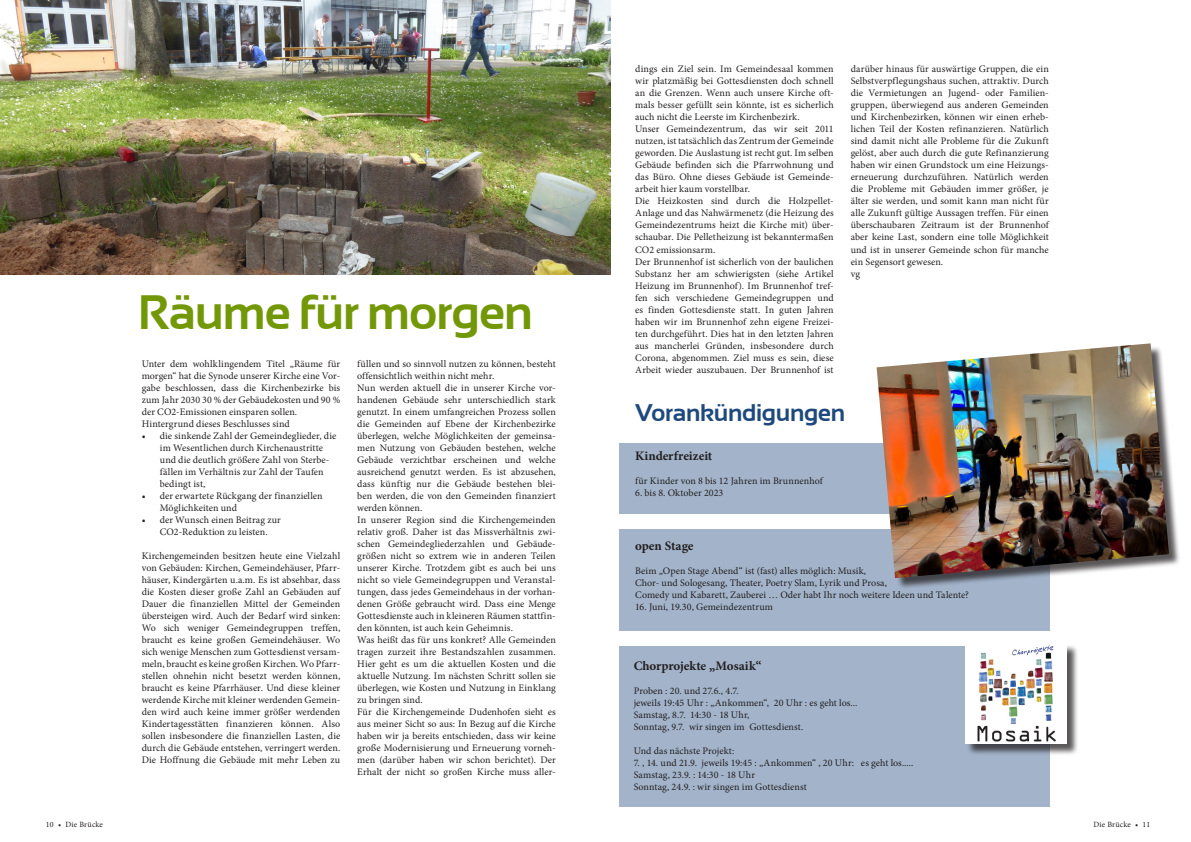
<style>
.page{position:relative;width:1191px;height:842px;background:#fff}
.page>*{position:absolute;margin:0;border:0;box-sizing:border-box;transform-origin:0 0}
.Fließtext{font:700 48px "Sansation";letter-spacing:-.02em;color:#729807}
.t1{font:700 24px "Sansation";letter-spacing:-.015em;color:#1f497d}
.Fließtext-2{font:700 13px "Minion Pro";letter-spacing:-.005em;color:#231f20}
.Fließtext-3{font:10px/12px "Minion Pro";letter-spacing:.005em;color:#231f20;text-align:justify}
.t2{font:8px "Minion Pro";letter-spacing:.025em;color:#231f20}
</style>
<div class="page">
<div style="left:619px;top:443px;width:430px;height:71px;background:#a3b4ca"></div>
<div style="left:619px;top:530px;width:430px;height:101px;background:#a3b4ca"></div>
<div style="left:619px;top:646px;width:430px;height:160px;background:#a3b4ca"></div>
<div style="left:878px;top:345px;width:303px;height:245px;background:#231f20;opacity:.75"></div>
<img style="left:876px;top:343px;width:293px;height:235px">
<img style="left:1px;top:0;width:609px;height:275px">
<div style="left:966px;top:644px;width:112px;height:112px;background:#231f20;opacity:.75"></div>
<img style="left:965px;top:644px;width:101px;height:99px">
<p class="Fließtext" style="left:138px;top:285px;width:397px">Räume für morgen</p>
<p class="Fließtext-3" style="left:142px;top:358px;width:200px">Unter dem wohlklingendem Titel „Räume für morgen“ hat die Synode unserer Kirche eine Vor&shy;gabe beschlossen, dass die Kirchenbezirke bis zum Jahr 2030 30 % der Gebäudekosten und 90 % der CO2-Emissionen einsparen sollen.</p>
<p class="Fließtext-3" style="left:142px;top:418px;width:149px">Hintergrund dieses Beschlusses sind</p>
<p class="Fließtext-3" style="left:160px;top:430px;width:178px;text-align:left;text-indent:-18px">• die sinkende Zahl der Gemeindeglieder, die im Wesentlichen durch Kirchenaustritte und die deutlich größere Zahl von Sterbe&shy;fällen im Verhältnis zur Zahl der Taufen bedingt ist,</p>
<p class="Fließtext-3" style="left:160px;top:490px;width:164px;text-indent:-18px">• der erwartete Rückgang der finanziellen<br>Möglichkeiten und</p>
<p class="Fließtext-3" style="left:142px;top:514px;width:141px;text-align:center">• der Wunsch einen Beitrag zur<br>CO2-Reduktion zu leisten.</p>
<p class="Fließtext-3" style="left:142px;top:550px;width:200px">Kirchengemeinden besitzen heute eine Vielzahl von Gebäuden: Kirchen, Gemeindehäuser, Pfarr&shy;häuser, Kindergärten u.a.m. Es ist absehbar, dass die Kosten dieser große Zahl an Gebäuden auf Dauer die finanziellen Mittel der Gemeinden übersteigen wird. Auch der Bedarf wird sinken:<br>Wo sich weniger Gemeindegruppen treffen, braucht es keine großen Gemeindehäuser. Wo sich wenige Menschen zum Gottesdienst versam&shy;meln, braucht es keine großen Kirchen. Wo Pfarr&shy;stellen ohnehin nicht besetzt werden können, braucht es keine Pfarrhäuser. Und diese kleiner werdende Kirche mit kleiner werdenden Gemein&shy;den wird auch keine immer größer werdenden Kindertagesstätten finanzieren können. Also sollen insbesondere die finanziellen Lasten, die durch die Gebäude entstehen, verringert werden.<br>Die Hoffnung die Gebäude mit mehr Leben zu</p>
<p class="Fließtext-3" style="left:357px;top:358px;width:200px">füllen und so sinnvoll nutzen zu können, besteht offensichtlich weithin nicht mehr.</p>
<p class="Fließtext-3" style="left:357px;top:382px;width:200px">Nun werden aktuell die in unserer Kirche vor&shy;handenen Gebäude sehr unterschiedlich stark genutzt. In einem umfangreichen Prozess sollen die Gemeinden auf Ebene der Kirchenbezirke überlegen, welche Möglichkeiten der gemeinsa&shy;men Nutzung von Gebäuden bestehen, welche Gebäude verzichtbar erscheinen und welche ausreichend genutzt werden. Es ist abzusehen, dass künftig nur die Gebäude bestehen blei&shy;ben werden, die von den Gemeinden finanziert werden können.</p>
<p class="Fließtext-3" style="left:357px;top:514px;width:200px">In unserer Region sind die Kirchengemeinden relativ groß. Daher ist das Missverhältnis zwi&shy;schen Gemeindegliederzahlen und Gebäude&shy;größen nicht so extrem wie in anderen Teilen unserer Kirche. Trotzdem gibt es auch bei uns nicht so viele Gemeindegruppen und Veranstal&shy;tungen, dass jedes Gemeindehaus in der vorhan&shy;denen Größe gebraucht wird. Dass eine Menge Gottesdienste auch in kleineren Räumen stattfin&shy;den könnten, ist auch kein Geheimnis.</p>
<p class="Fließtext-3" style="left:357px;top:634px;width:200px">Was heißt das für uns konkret? Alle Gemeinden tragen zurzeit ihre Bestandszahlen zusammen.<br>Hier geht es um die aktuellen Kosten und die aktuelle Nutzung. Im nächsten Schritt sollen sie überlegen, wie Kosten und Nutzung in Einklang zu bringen sind.</p>
<p class="Fließtext-3" style="left:357px;top:706px;width:200px">Für die Kirchengemeinde Dudenhofen sieht es aus meiner Sicht so aus: In Bezug auf die Kirche haben wir ja bereits entschieden, dass wir keine große Modernisierung und Erneuerung vorneh&shy;men (darüber haben wir schon berichtet). Der Erhalt der nicht so großen Kirche muss aller-</p>
<p class="Fließtext-3" style="left:635px;top:63px;width:200px">dings ein Ziel sein. Im Gemeindesaal kommen wir platzmäßig bei Gottesdiensten doch schnell an die Grenzen. Wenn auch unsere Kirche oft&shy;mals besser gefüllt sein könnte, ist es sicherlich auch nicht die Leerste im Kirchenbezirk.</p>
<p class="Fließtext-3" style="left:635px;top:123px;width:200px">Unser Gemeindezentrum, das wir seit 2011 nutzen, ist tatsächlich das Zentrum der Gemeinde geworden. Die Auslastung ist recht gut. Im selben Gebäude befinden sich die Pfarrwohnung und das Büro. Ohne dieses Gebäude ist Gemeinde&shy;arbeit hier kaum vorstellbar.</p>
<p class="Fließtext-3" style="left:635px;top:195px;width:200px">Die Heizkosten sind durch die Holzpellet-Anlage und das Nahwärmenetz (die Heizung des Gemeindezentrums heizt die Kirche mit) über&shy;schaubar. Die Pelletheizung ist bekanntermaßen CO2 emissionsarm.</p>
<p class="Fließtext-3" style="left:635px;top:255px;width:200px">Der Brunnenhof ist sicherlich von der baulichen Substanz her am schwierigsten (siehe Artikel Heizung im Brunnenhof). Im Brunnenhof tref&shy;fen sich verschiedene Gemeindegruppen und es finden Gottesdienste statt. In guten Jahren haben wir im Brunnenhof zehn eigene Freizei&shy;ten durchgeführt. Dies hat in den letzten Jahren aus mancherlei Gründen, insbesondere durch Corona, abgenommen. Ziel muss es sein, diese Arbeit wieder auszubauen. Der Brunnenhof ist</p>
<p class="Fließtext-3" style="left:850px;top:63px;width:200px">darüber hinaus für auswärtige Gruppen, die ein Selbstverpflegungshaus suchen, attraktiv. Durch die Vermietungen an Jugend- oder Familien&shy;gruppen, überwiegend aus anderen Gemeinden und Kirchenbezirken, können wir einen erheb&shy;lichen Teil der Kosten refinanzieren. Natürlich sind damit nicht alle Probleme für die Zukunft gelöst, aber auch durch die gute Refinanzierung haben wir einen Grundstock um eine Heizungs&shy;erneuerung durchzuführen. Natürlich werden die Probleme mit Gebäuden immer größer, je älter sie werden, und somit kann man nicht für alle Zukunft gültige Aussagen treffen. Für einen überschaubaren Zeitraum ist der Brunnenhof aber keine Last, sondern eine tolle Möglichkeit und ist in unserer Gemeinde schon für manche ein Segensort gewesen.</p>
<p class="Fließtext-3" style="left:850px;top:267px;width:11px">vg</p>
<p class="t1" style="left:635px;top:399px;width:212px">Vorankündigungen</p>
<p class="Fließtext-2" style="left:635px;top:447px;width:79px">Kinderfreizeit</p>
<p class="Fließtext-3" style="left:635px;top:475px;width:189px">für Kinder von 8 bis 12 Jahren im Brunnenhof</p>
<p class="Fließtext-3" style="left:635px;top:487px;width:90px">6. bis 8. Oktober 2023</p>
<p class="Fließtext-2" style="left:635px;top:537px;width:60px">open Stage</p>
<p class="Fließtext-3" style="left:635px;top:565px;width:232px">Beim „Open Stage Abend“ ist (fast) alles möglich: Musik,</p>
<p class="Fließtext-3" style="left:635px;top:577px;width:253px">Chor- und Sologesang, Theater, Poetry Slam, Lyrik und Prosa,</p>
<p class="Fließtext-3" style="left:635px;top:589px;width:335px">Comedy und Kabarett, Zauberei … Oder habt Ihr noch weitere Ideen und Talente?</p>
<p class="Fließtext-3" style="left:635px;top:601px;width:139px">16. Juni, 19.30, Gemeindezentrum</p>
<p class="Fließtext-2" style="left:633px;top:657px;width:129px">Chorprojekte „Mosaik“</p>
<p class="Fließtext-3" style="left:633px;top:685px;width:225px">Proben : 20. und 27.6., 4.7.<br>jeweils 19:45 Uhr : „Ankommen“, 20 Uhr : es geht los...</p>
<p class="Fließtext-3" style="left:633px;top:709px;width:117px">Samstag, 8.7. 14:30 - 18 Uhr,</p>
<p class="Fließtext-3" style="left:633px;top:721px;width:171px">Sonntag, 9.7. wir singen im Gottesdienst.</p>
<p class="Fließtext-3" style="left:633px;top:745px;width:102px">Und das nächste Projekt:</p>
<p class="Fließtext-3" style="left:633px;top:757px;width:281px">7. , 14. und 21.9. jeweils 19:45 : „Ankommen“ , 20 Uhr: es geht los.....</p>
<p class="Fließtext-3" style="left:633px;top:769px;width:123px">Samstag, 23.9. : 14:30 - 18 Uhr</p>
<p class="Fließtext-3" style="left:633px;top:781px;width:175px">Sonntag, 24.9. : wir singen im Gottesdienst</p>
<p class="t2" style="left:46px;top:819px;width:59px">10 • Die Brücke</p>
<p class="t2" style="left:1093px;top:819px;width:59px">Die Brücke • 11</p>
</div>
